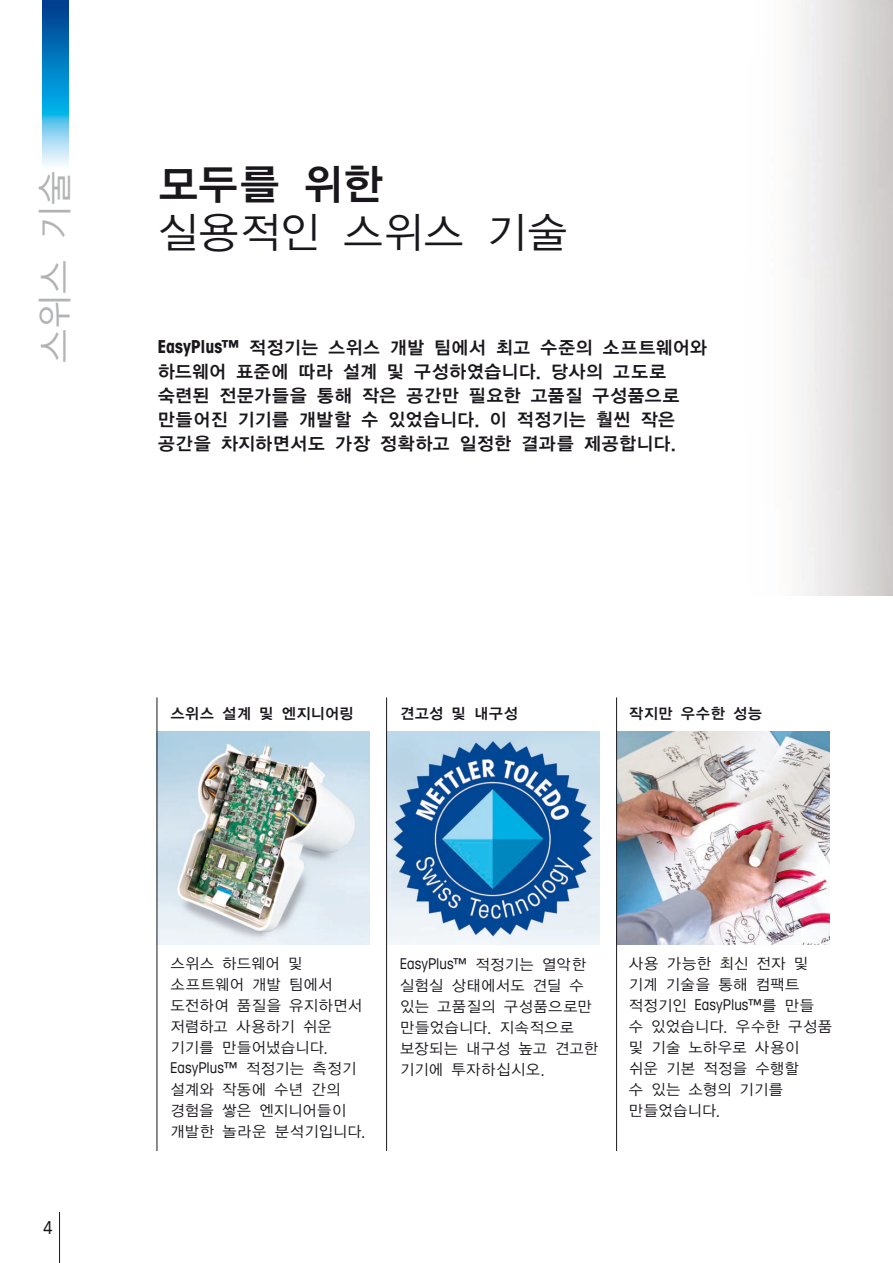
<style>
.page{position:relative;width:893px;height:1263px;background:#fff}
.page>*{position:absolute;margin:0;border:0;box-sizing:border-box;transform-origin:0 0}
._2_Title_Book_28_32{font:42px "YDIYGO120 KS Cpc EUC H";letter-spacing:-.035em;color:#1a171c}
._1_Title_Bold_28_32{font:42px "YDIYGO140 KS Cpc EUC H";color:#1a171c}
.t1{font:36px "YDIYGO120 KS Cpc EUC H";color:#b1b3b4}
._10_Lead_with_bullet{font:18px/24px "YDIYGO140 KS Cpc EUC H";letter-spacing:-.03em;color:#1a171c}
.t2{font:condensed 18px "Avant Garde Com";color:#1a171c}
._12_Running_Text_10{font:15px/21px "YDIYGO120 KS Cpc EUC H";letter-spacing:-.02em;color:#1a171c}
._12_Running_Text_10-2{font:15px "YDIYGO140 KS Cpc EUC H";letter-spacing:-.02em;color:#1a171c}
.s1{font-family:"Avant Garde Com";font-weight:700;font-stretch:condensed}
.s2{font-family:"Avant Garde Com";font-stretch:condensed}
</style>
<div class="page">
<hr style="left:59px;top:1212px;width:1px;height:51px;background:#1a171c">
<img style="left:43px;top:0;width:25px;height:166px">
<img style="left:387px;top:731px;width:212px;height:213px">
<img style="left:617px;top:731px;width:212px;height:213px">
<img style="left:158px;top:731px;width:212px;height:213px">
<hr style="left:157px;top:697px;width:1px;height:454px;background:#1a171c">
<hr style="left:386px;top:697px;width:1px;height:454px;background:#1a171c">
<hr style="left:616px;top:697px;width:1px;height:454px;background:#1a171c">
<p class="t1" style="left:37px;top:364px;width:196px;rotate:-90deg">스위스 기술</p>
<p class="_1_Title_Bold_28_32" style="left:157px;top:164px;width:228px">모두를 위한</p>
<p class="_2_Title_Book_28_32" style="left:157px;top:212px;width:413px">실용적인 스위스 기술</p>
<p class="_10_Lead_with_bullet" style="left:157px;top:336px;width:552px"><span class="s1">EasyPlus™</span> 적정기는 스위스 개발 팀에서 최고 수준의 소프트웨어와 하드웨어 표준에 따라 설계 및 구성하였습니다. 당사의 고도로 숙련된 전문가들을 통해 작은 공간만 필요한 고품질 구성품으로 만들어진 기기를 개발할 수 있었습니다. 이 적정기는 훨씬 작은 공간을 차지하면서도 가장 정확하고 일정한 결과를 제공합니다.</p>
<p class="t2" style="left:43px;top:1216px;width:12px">4</p>
<p class="_12_Running_Text_10-2" style="left:170px;top:706px;width:186px">스위스 설계 및 엔지니어링</p>
<p class="_12_Running_Text_10-2" style="left:400px;top:706px;width:120px">견고성 및 내구성</p>
<p class="_12_Running_Text_10-2" style="left:628px;top:706px;width:136px">작지만 우수한 성능</p>
<p class="_12_Running_Text_10" style="left:170px;top:953px;width:197px">스위스 하드웨어 및 소프트웨어 개발 팀에서 도전하여 품질을 유지하면서 저렴하고 사용하기 쉬운 기기를 만들어냈습니다.<br><span class="s2">EasyPlus™</span> 적정기는 측정기 설계와 작동에 수년 간의 경험을 쌓은 엔지니어들이 개발한 놀라운 분석기입니다.</p>
<p class="_12_Running_Text_10" style="left:400px;top:954px;width:200px"><span class="s2">EasyPlus™</span> 적정기는 열악한 실험실 상태에서도 견딜 수 있는 고품질의 구성품으로만 만들었습니다. 지속적으로 보장되는 내구성 높고 견고한 기기에 투자하십시오.</p>
<p class="_12_Running_Text_10" style="left:628px;top:953px;width:206px">사용 가능한 최신 전자 및 기계 기술을 통해 컴팩트 적정기인 <span class="s2">EasyPlus™</span>를 만들 수 있었습니다. 우수한 구성품 및 기술 노하우로 사용이 쉬운 기본 적정을 수행할<br>수 있는 소형의 기기를 만들었습니다.</p>
</div>
